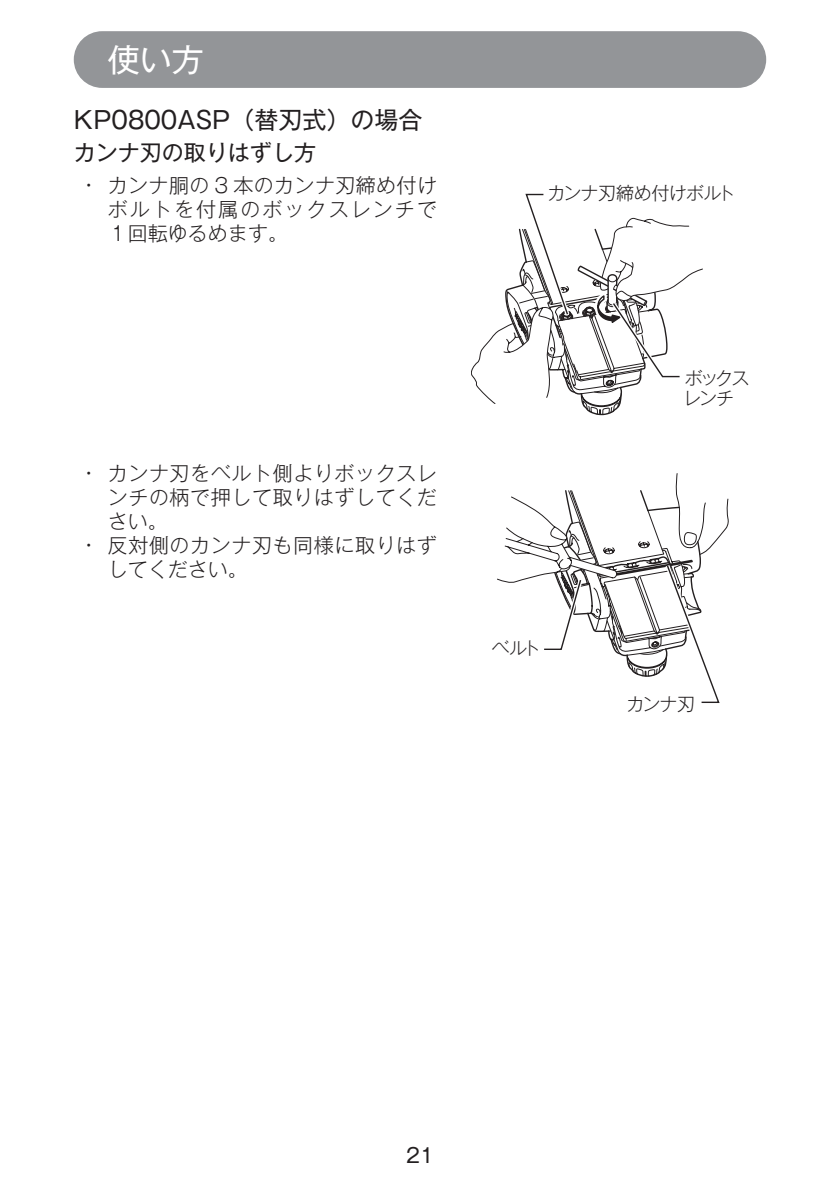
<style>
.page{position:relative;width:840px;height:1191px;background:#fff}
.page>*{position:absolute;margin:0;border:0;box-sizing:border-box;transform-origin:0 0}
.t1{font:32px "Gothic MB101 Pro";color:#fff}
.t2{font:24px "Gothic MB101 Pro";color:#231f20}
.t3{font:22px "Gothic MB101 Pro";color:#231f20}
.t4{font:300 20px/24px "Gothic MB101 Pro";letter-spacing:.03em;color:#231f20;text-align:justify}
.t5{font:20px "Gothic MB101 Pro";color:#231f20}
.t6{font:18px/20px "Gothic MB101 Pro Light 90 msp RKSJ H";letter-spacing:-.05em;color:#231f20}
</style>
<div class="page">
<div style="left:74px;top:31px;width:691px;height:57px;background:#939598;border-radius:28px"></div>
<svg style="left:471px;top:193px;width:231px;height:222px"></svg>
<svg style="left:497px;top:473px;width:231px;height:230px"></svg>
<h1 class="t1" style="left:108px;top:33px;width:97px">使い方</h1>
<p class="t2" style="left:74px;top:100px;width:350px">KP0800ASP（替刃式）の場合</p>
<p class="t3" style="left:74px;top:134px;width:243px">カンナ刃の取りはずし方</p>
<p class="t4" style="left:108px;top:170px;width:330px;text-indent:-23px">• カンナ胴の 3 本のカンナ刃締め付けボルトを付属のボックスレンチで１回転ゆるめます。</p>
<p class="t4" style="left:108px;top:458px;width:330px;text-indent:-23px">• カンナ刃をベルト側よりボックスレンチの柄で押して取りはずしてください。</p>
<p class="t4" style="left:108px;top:530px;width:330px;text-indent:-23px">• 反対側のカンナ刃も同様に取りはずしてください。</p>
<p class="t6" style="left:547px;top:181px;width:189px">カンナ刃締め付けボルト</p>
<p class="t6" style="left:682px;top:365px;width:68px">ボックスレンチ</p>
<p class="t6" style="left:491px;top:636px;width:51px">ベルト</p>
<p class="t6" style="left:626px;top:691px;width:70px">カンナ刃</p>
<p class="t5" style="left:406px;top:1139px;width:29px">21</p>
</div>
